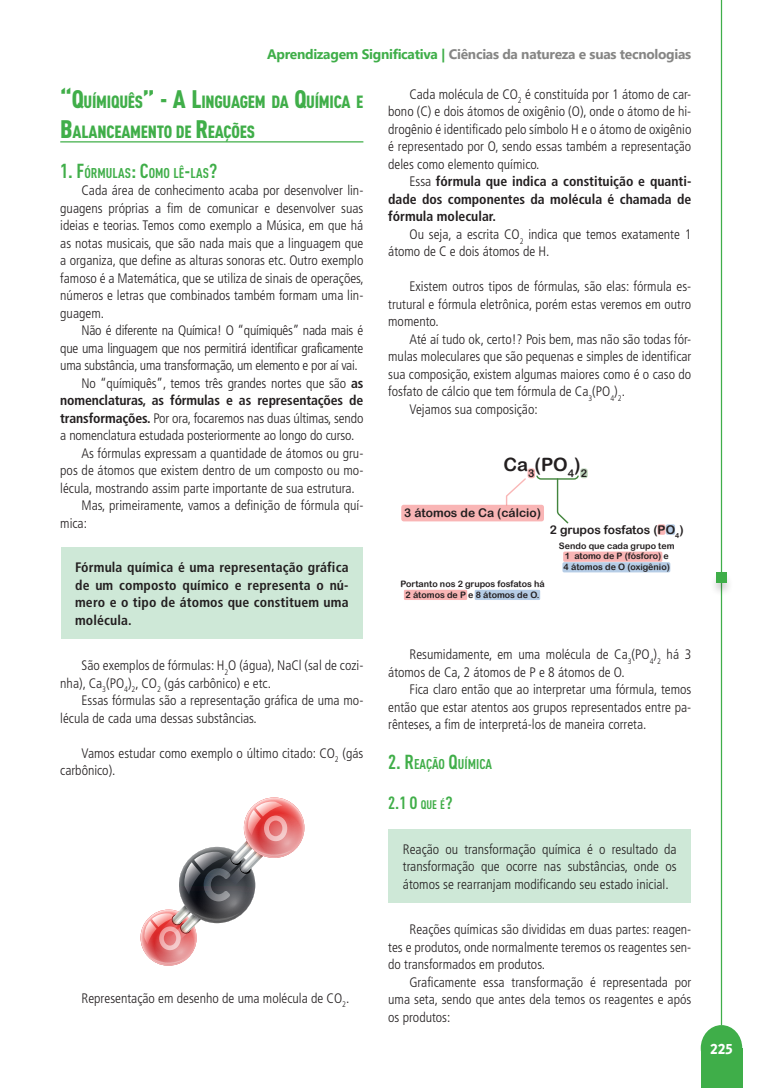
<style>
.page{position:relative;width:780px;height:1088px;background:#fff}
.page>*{position:absolute;margin:0;border:0;box-sizing:border-box;transform-origin:0 0}
.t1{font:18.38px "Arial Rounded MT Bold";color:#231f20}
.título_peso_1{font:900 condensed 17.5px/30px "DINOT";letter-spacing:-.015em;color:#40ae49}
.título_peso_2{font:700 condensed 17.5px "DINOT";color:#40ae49}
.t2{font:15px "Secular One";color:#fff}
.título_peso_2-2{font:700 condensed 14px "DINOT";color:#40ae49}
.texto{font:300 condensed 13.75px/17.5px "Frutiger LT Std";color:#231f20;text-align:justify}
.texto-2{font:700 condensed 13.75px/17.5px "Frutiger LT Std";color:#231f20;text-align:justify}
.t3{font:700 13.75px "Segoe UI";letter-spacing:-.02em;color:#868685}
.t4{font:12px "Arial Rounded MT Bold";color:#231f20}
.t5{font:8.88px/10.6px "Arial Rounded MT Bold";color:#231f20;text-align:center}
.s1{color:#3fae49}
.s2{font-size:25px}
.s3{font-size:20px}
.s4{font-weight:700}
.s5{font-weight:300}
.s6{font-size:12.25px}
</style>
<div class="page">
<div style="left:700px;top:1025px;width:42px;height:46px;background:#3fae49;border-radius:50%"></div>
<div style="left:700px;top:1049px;width:42px;height:39px;background:#3fae49"></div>
<hr style="left:720px;top:0;width:2px;height:1025px;background:#3fae49">
<div style="left:709px;top:573px;width:24px;height:24px;background:#231f20;opacity:.21"></div>
<div style="left:716px;top:573px;width:10px;height:10px;background:#3fae49"></div>
<hr style="left:60px;top:141px;width:303px;height:1px;background:#40ae49">
<div style="left:61px;top:547px;width:301px;height:92px;background:#cee8d7"></div>
<svg style="left:140px;top:797px;width:164px;height:169px"></svg>
<div style="left:527px;top:468px;width:8px;height:10px;background:#f9b5b5;border-radius:3px"></div>
<div style="left:657px;top:524px;width:8px;height:11px;background:#f9b5b5;border-radius:2px"></div>
<div style="left:665px;top:524px;width:10px;height:11px;background:#b6cde6;border-radius:2px"></div>
<div style="left:580px;top:468px;width:7px;height:10px;background:#bdd4bb;border-radius:3px"></div>
<div style="left:401px;top:505px;width:143px;height:16px;background:#f9b5b5;border-radius:3px"></div>
<div style="left:563px;top:551px;width:99px;height:11px;background:#f9b5b5;border-radius:2px"></div>
<div style="left:404px;top:590px;width:63px;height:10px;background:#f9b5b5"></div>
<div style="left:474px;top:590px;width:66px;height:10px;background:#b6cde6"></div>
<div style="left:562px;top:562px;width:108px;height:10px;background:#b6cde6;border-radius:2px"></div>
<svg style="left:535px;top:475px;width:44px;height:49px"></svg>
<svg style="left:506px;top:478px;width:20px;height:27px"></svg>
<div style="left:389px;top:829px;width:301px;height:74px;background:#cee8d7"></div>
<p class="t3" style="left:267px;top:42px;width:425px"><span class="s1">Aprendizagem Significativa |</span> Ciências da natureza e suas tecnologias</p>
<p class="título_peso_1" style="left:60px;top:86px;width:304px"><span class="s2">“Q</span>UÍMIQUÊS<span class="s2">” - A L</span>INGUAGEM DA <span class="s2">Q</span>UÍMICA E<br><span class="s2">B</span>ALANCEAMENTO DE <span class="s2">R</span>EAÇÕES</p>
<p class="título_peso_2-2" style="left:60px;top:164px;width:159px"><span class="s3">1. F</span>ÓRMULAS<span class="s3">: C</span>OMO LÊ<span class="s3">-</span>LAS<span class="s3">?</span></p>
<p class="texto" style="left:60px;top:182px;width:305px;text-indent:21px">Cada área de conhecimento acaba por desenvolver lin&shy;guagens próprias a fim de comunicar e desenvolver suas ideias e teorias. Temos como exemplo a Música, em que há as notas musicais, que são nada mais que a linguagem que a organiza, que define as alturas sonoras etc. Outro exemplo famoso é a Matemática, que se utiliza de sinais de operações, números e letras que combinados também formam uma lin&shy;guagem.</p>
<p class="texto" style="left:60px;top:322px;width:304px;text-indent:21px">Não é diferente na Química! O “químiquês” nada mais é que uma linguagem que nos permitirá identificar graficamente uma substância, uma transformação, um elemento e por aí vai.</p>
<p class="texto" style="left:60px;top:375px;width:304px;text-indent:21px">No “químiquês”, temos três grandes nortes que são <span class="s4">as nomenclaturas, as fórmulas e as representações de transformações.</span> Por ora, focaremos nas duas últimas, sendo a nomenclatura estudada posteriormente ao longo do curso.</p>
<p class="texto" style="left:60px;top:445px;width:304px;text-indent:21px">As fórmulas expressam a quantidade de átomos ou gru&shy;pos de átomos que existem dentro de um composto ou mo&shy;lécula, mostrando assim parte importante de sua estrutura.</p>
<p class="texto" style="left:60px;top:497px;width:304px;text-indent:21px">Mas, primeiramente, vamos a definição de fórmula quí&shy;mica:</p>
<p class="texto-2" style="left:75px;top:558px;width:275px">Fórmula química é uma representação gráfica de um composto químico e representa o nú&shy;mero e o tipo de átomos que constituem uma molécula.</p>
<p class="texto" style="left:60px;top:657px;width:304px;text-indent:21px">São exemplos de fórmulas: H<sub>2</sub>O (água), NaCl (sal de cozi&shy;nha), Ca<sub>3</sub>(PO<sub>4</sub>)<sub>2</sub>, CO<sub>2</sub> (gás carbônico) e etc.</p>
<p class="texto" style="left:60px;top:692px;width:304px;text-indent:21px">Essas fórmulas são a representação gráfica de uma mo&shy;lécula de cada uma dessas substâncias.</p>
<p class="texto" style="left:60px;top:744px;width:304px;text-indent:21px">Vamos estudar como exemplo o último citado: CO<sub>2</sub> (gás carbônico).</p>
<p class="texto" style="left:81px;top:989px;width:269px">Representação em desenho de uma molécula de CO<sub>2</sub>.</p>
<p class="texto" style="left:388px;top:86px;width:304px;text-indent:21px">Cada molécula de CO<sub>2</sub> é constituída por 1 átomo de car&shy;bono (C) e dois átomos de oxigênio (O), onde o átomo de hi&shy;drogênio é identificado pelo símbolo H e o átomo de oxigênio é representado por O, sendo essas também a representação deles como elemento químico.</p>
<p class="texto-2" style="left:388px;top:173px;width:304px;text-indent:21px"><span class="s5">Essa</span> fórmula que indica a constituição e quanti&shy;dade dos componentes da molécula é chamada de fórmula molecular.</p>
<p class="texto" style="left:388px;top:226px;width:304px;text-indent:21px">Ou seja, a escrita CO<sub>2</sub> indica que temos exatamente 1 átomo de C e dois átomos de H.</p>
<p class="texto" style="left:388px;top:278px;width:304px;text-indent:21px">Existem outros tipos de fórmulas, são elas: fórmula es&shy;trutural e fórmula eletrônica, porém estas veremos em outro momento.</p>
<p class="texto" style="left:388px;top:331px;width:304px;text-indent:21px">Até aí tudo ok, certo!? Pois bem, mas não são todas fór&shy;mulas moleculares que são pequenas e simples de identificar sua composição, existem algumas maiores como é o caso do fosfato de cálcio que tem fórmula de Ca<sub>3</sub>(PO<sub>4</sub>)<sub>2</sub>.</p>
<p class="texto" style="left:409px;top:401px;width:130px">Vejamos sua composição:</p>
<p class="t1" style="left:503px;top:454px;width:85px">Ca<sub>3</sub>(PO<sub>4</sub>)<sub>2</sub></p>
<p class="t4" style="left:404px;top:506px;width:138px">3 átomos de Ca (cálcio)</p>
<p class="t4" style="left:550px;top:522px;width:135px">2 grupos fosfatos (PO<sub>4</sub>)</p>
<p class="t5" style="left:559px;top:540px;width:117px">Sendo que cada grupo tem<br>1 atomo de P (fósforo) e<br>4 átomos de O (oxigênio)</p>
<p class="t5" style="left:400px;top:579px;width:146px">Portanto nos 2 grupos fosfatos há<br>2 átomos de P e 8 átomos de O.</p>
<p class="texto" style="left:388px;top:646px;width:304px;text-indent:21px">Resumidamente, em uma molécula de Ca<sub>3</sub>(PO<sub>4</sub>)<sub>2</sub> há 3 átomos de Ca, 2 átomos de P e 8 átomos de O.</p>
<p class="texto" style="left:388px;top:681px;width:304px;text-indent:21px">Fica claro então que ao interpretar uma fórmula, temos então que estar atentos aos grupos representados entre pa&shy;rênteses, a fim de interpretá-los de maneira correta.</p>
<p class="título_peso_2-2" style="left:388px;top:756px;width:105px"><span class="s3">2. R</span>EAÇÃO <span class="s3">Q</span>UÍMICA</p>
<p class="título_peso_2" style="left:388px;top:792px;width:66px">2.1 O <span class="s6">QUE É</span>?</p>
<p class="texto" style="left:403px;top:840px;width:275px">Reação ou transformação química é o resultado da transformação que ocorre nas substâncias, onde os átomos se rearranjam modificando seu estado inicial.</p>
<p class="texto" style="left:388px;top:921px;width:304px;text-indent:21px">Reações químicas são divididas em duas partes: reagen&shy;tes e produtos, onde normalmente teremos os reagentes sen&shy;do transformados em produtos.</p>
<p class="texto" style="left:388px;top:973px;width:304px;text-indent:21px">Graficamente essa transformação é representada por uma seta, sendo que antes dela temos os reagentes e após os produtos:</p>
<p class="t2" style="left:710px;top:1038px;width:24px">225</p>
</div>
